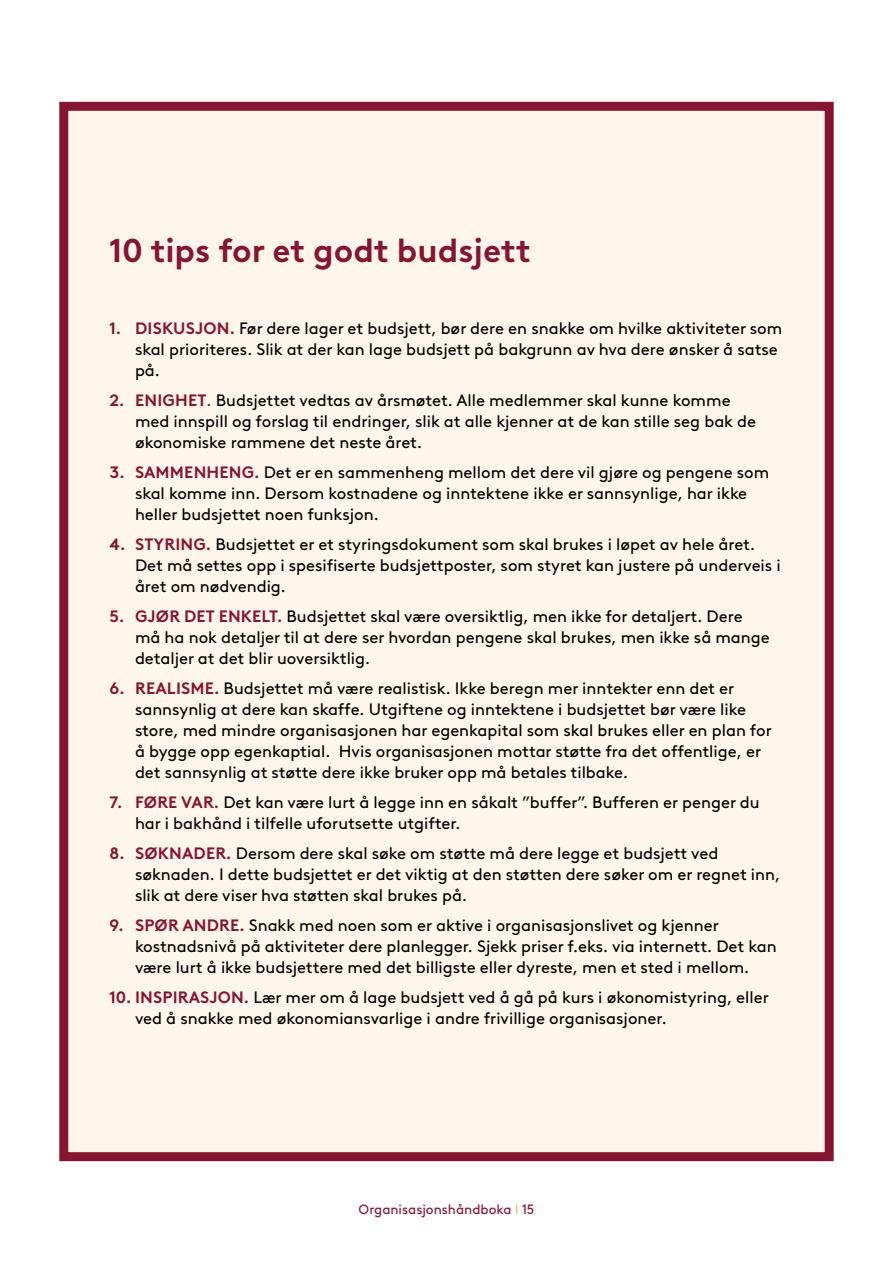
<style>
.page{position:relative;width:893px;height:1263px;background:#fff}
.page>*{position:absolute;margin:0;border:0;box-sizing:border-box;transform-origin:0 0}
.t1{font:700 33px "Brown LL";color:#871531}
.t2{font:16.5px/21px "Brown LL";color:#000}
.t3{font:13.5px "Brown LL";color:#871531}
.s1{font-weight:700;color:#871531}
.s2{color:#871531}
.s3{font-weight:300;color:#f5991a}
</style>
<div class="page">
<div style="left:59px;top:102px;width:775px;height:1059px;background:#fff6eb;border:9px solid #871531"></div>
<h1 class="t1" style="left:109px;top:225px;width:423px">10 tips for et godt budsjett</h1>
<p class="t2" style="left:135px;top:317px;width:649px;text-indent:-25px"><span class="s1">1. DISKUSJON.</span> Før dere lager et budsjett, bør dere en snakke om hvilke aktiviteter som skal prioriteres. Slik at der kan lage budsjett på bakgrunn av hva dere ønsker å satse på.</p>
<p class="t2" style="left:135px;top:389px;width:622px;text-indent:-25px"><span class="s1">2. ENIGHET</span><span class="s2">.</span> Budsjettet vedtas av årsmøtet. Alle medlemmer skal kunne komme med innspill og forslag til endringer, slik at alle kjenner at de kan stille seg bak de økonomiske rammene det neste året.</p>
<p class="t2" style="left:135px;top:461px;width:636px;text-indent:-25px"><span class="s1">3. SAMMENHENG.</span> Det er en sammenheng mellom det dere vil gjøre og pengene som skal komme inn. Dersom kostnadene og inntektene ikke er sannsynlige, har ikke heller budsjettet noen funksjon.</p>
<p class="t2" style="left:135px;top:533px;width:647px;text-indent:-25px"><span class="s1">4. STYRING.</span> Budsjettet er et styringsdokument som skal brukes i løpet av hele året.<br>Det må settes opp i spesifiserte budsjettposter, som styret kan justere på underveis i året om nødvendig.</p>
<p class="t2" style="left:135px;top:605px;width:636px;text-indent:-25px"><span class="s1">5. GJØR DET ENKELT.</span> Budsjettet skal være oversiktlig, men ikke for detaljert. Dere må ha nok detaljer til at dere ser hvordan pengene skal brukes, men ikke så mange detaljer at det blir uoversiktlig.</p>
<p class="t2" style="left:135px;top:677px;width:638px;text-indent:-25px"><span class="s1">6. REALISME.</span> Budsjettet må være realistisk. Ikke beregn mer inntekter enn det er sannsynlig at dere kan skaffe. Utgiftene og inntektene i budsjettet bør være like store, med mindre organisasjonen har egenkapital som skal brukes eller en plan for å bygge opp egenkaptial. Hvis organisasjonen mottar støtte fra det offentlige, er det sannsynlig at støtte dere ikke bruker opp må betales tilbake.</p>
<p class="t2" style="left:135px;top:791px;width:626px;text-indent:-25px"><span class="s1">7. FØRE VAR.</span> Det kan være lurt å legge inn en såkalt ”buffer”. Bufferen er penger du har i bakhånd i tilfelle uforutsette utgifter.</p>
<p class="t2" style="left:135px;top:842px;width:647px;text-indent:-25px"><span class="s1">8. SØKNADER.</span> Dersom dere skal søke om støtte må dere legge et budsjett ved søknaden. I dette budsjettet er det viktig at den støtten dere søker om er regnet inn, slik at dere viser hva støtten skal brukes på.</p>
<p class="t2" style="left:135px;top:914px;width:643px;text-indent:-25px"><span class="s1">9. SPØR ANDRE.</span> Snakk med noen som er aktive i organisasjonslivet og kjenner kostnadsnivå på aktiviteter dere planlegger. Sjekk priser f.eks. via internett. Det kan være lurt å ikke budsjettere med det billigste eller dyreste, men et sted i mellom.</p>
<p class="t2" style="left:135px;top:986px;width:635px;text-indent:-25px"><span class="s1">10. INSPIRASJON.</span> Lær mer om å lage budsjett ved å gå på kurs i økonomistyring, eller ved å snakke med økonomiansvarlige i andre frivillige organisasjoner.</p>
<p class="t3" style="left:359px;top:1199px;width:177px">Organisasjonshåndboka <span class="s3">I</span> 15</p>
</div>
